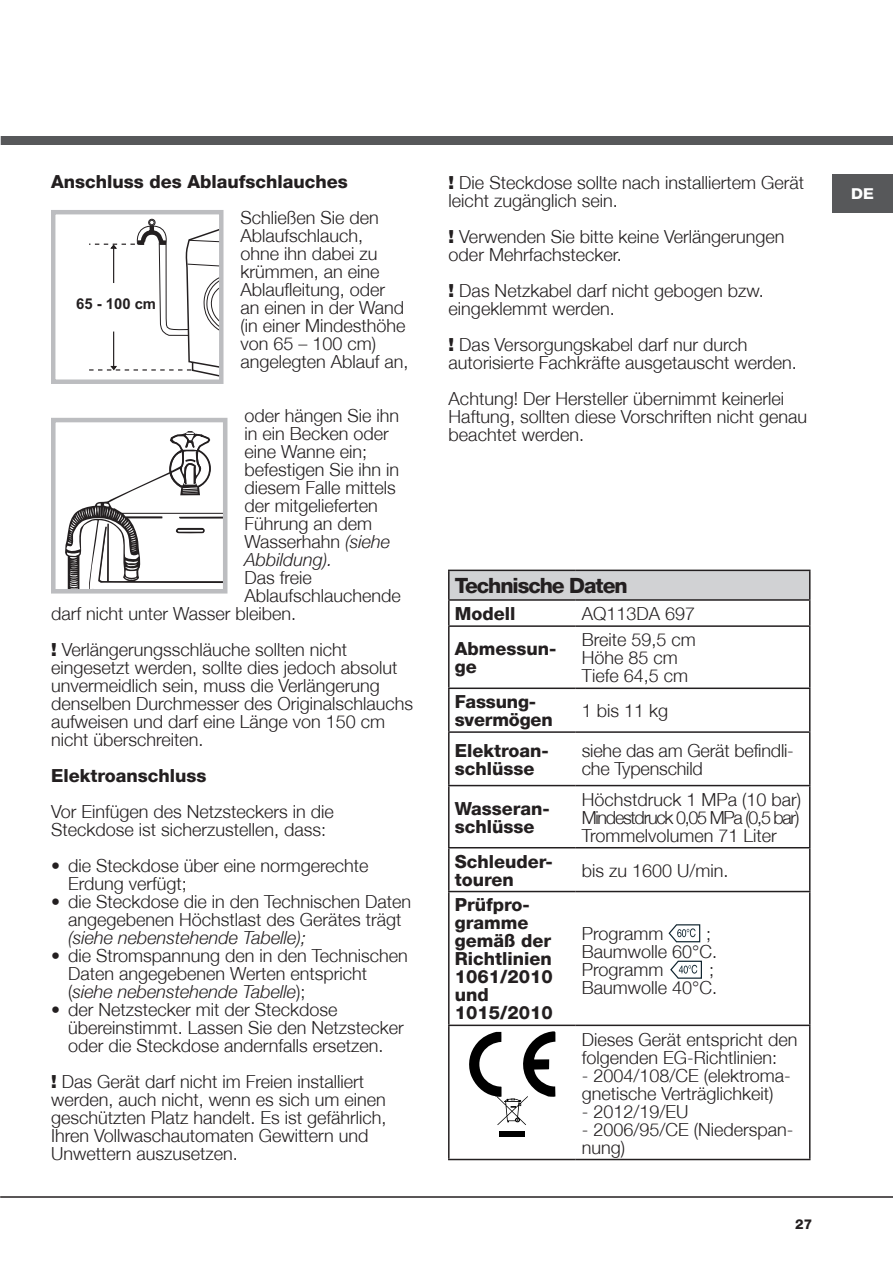
<style>
.page{position:relative;width:893px;height:1263px;background:#fff}
.page>*{position:absolute;margin:0;border:0;box-sizing:border-box;transform-origin:0 0}
.t1{font:800 21px "Helvetica Neue";letter-spacing:-.05em;color:#231f20}
.t2{font:300 18px/18px "Helvetica Neue";color:#231f20}
.t3{font:800 18px/18px "Helvetica Neue";color:#231f20}
.t4{font:italic 300 18px "Helvetica Neue";color:#231f20}
.t5{font:700 15px "Arial";color:#231f20}
.t6{font:800 15px "Helvetica Neue";color:#fff;scale:1.05 1}
.t7{font:800 13.5px "Helvetica Neue";color:#231f20}
.s1{font-style:italic}
.s2{font-weight:900}
</style>
<div class="page">
<div style="left:832px;top:174px;width:61px;height:38px;background:#57585a"></div>
<hr style="left:0;top:1196px;width:893px;height:2px;background:#231f20">
<div style="left:0;top:136px;width:893px;height:9px;background:#57585a"></div>
<div style="left:149px;top:219px;width:6px;height:7px;background:#494647;border-radius:50%"></div>
<div style="left:148px;top:219px;width:7px;height:7px;border:1px solid #231f20;border-radius:50%"></div>
<svg style="left:89px;top:220px;width:129px;height:157px"></svg>
<div style="left:51px;top:210px;width:172px;height:174px;border:4px solid #bcbdc0"></div>
<div style="left:51px;top:418px;width:176px;height:175px;border:5px solid #bcbdc0"></div>
<svg style="left:63px;top:431px;width:163px;height:160px"></svg>
<div style="left:449px;top:570px;width:361px;height:30px;background:#d1d2d4"></div>
<hr style="left:448px;top:570px;width:128px;height:1px;background:#231f20">
<hr style="left:448px;top:571px;width:2px;height:28px;background:#231f20">
<hr style="left:576px;top:570px;width:234px;height:1px;background:#231f20">
<hr style="left:576px;top:599px;width:234px;height:2px;background:#231f20">
<svg style="left:809px;top:571px;width:1px;height:54px"></svg>
<hr style="left:448px;top:599px;width:128px;height:2px;background:#231f20">
<hr style="left:448px;top:601px;width:2px;height:24px;background:#231f20">
<hr style="left:448px;top:625px;width:128px;height:2px;background:#231f20">
<hr style="left:448px;top:627px;width:2px;height:60px;background:#231f20">
<hr style="left:576px;top:625px;width:234px;height:2px;background:#231f20">
<hr style="left:809px;top:627px;width:1px;height:60px;background:#231f20">
<hr style="left:448px;top:687px;width:128px;height:2px;background:#231f20">
<hr style="left:448px;top:689px;width:2px;height:42px;background:#231f20">
<hr style="left:576px;top:687px;width:234px;height:2px;background:#231f20">
<hr style="left:809px;top:689px;width:1px;height:42px;background:#231f20">
<hr style="left:448px;top:731px;width:128px;height:2px;background:#231f20">
<hr style="left:448px;top:733px;width:2px;height:52px;background:#231f20">
<hr style="left:576px;top:731px;width:234px;height:2px;background:#231f20">
<hr style="left:809px;top:733px;width:1px;height:52px;background:#231f20">
<hr style="left:448px;top:785px;width:128px;height:1px;background:#231f20">
<hr style="left:448px;top:786px;width:2px;height:61px;background:#231f20">
<hr style="left:576px;top:785px;width:234px;height:1px;background:#231f20">
<hr style="left:809px;top:786px;width:1px;height:61px;background:#231f20">
<hr style="left:448px;top:847px;width:128px;height:1px;background:#231f20">
<hr style="left:448px;top:848px;width:2px;height:43px;background:#231f20">
<hr style="left:576px;top:847px;width:234px;height:1px;background:#231f20">
<hr style="left:809px;top:848px;width:1px;height:43px;background:#231f20">
<hr style="left:448px;top:891px;width:128px;height:1px;background:#231f20">
<hr style="left:448px;top:892px;width:2px;height:132px;background:#231f20">
<hr style="left:576px;top:891px;width:234px;height:1px;background:#231f20">
<hr style="left:809px;top:892px;width:1px;height:132px;background:#231f20">
<hr style="left:448px;top:1024px;width:128px;height:2px;background:#231f20">
<hr style="left:448px;top:1026px;width:2px;height:133px;background:#231f20">
<hr style="left:576px;top:1024px;width:234px;height:2px;background:#231f20">
<hr style="left:809px;top:1026px;width:1px;height:133px;background:#231f20">
<hr style="left:448px;top:1159px;width:128px;height:1px;background:#231f20">
<hr style="left:576px;top:1159px;width:234px;height:1px;background:#231f20">
<svg style="left:668px;top:924px;width:32px;height:18px"></svg>
<svg style="left:670px;top:961px;width:32px;height:18px"></svg>
<div style="left:499px;top:1131px;width:26px;height:6px;background:#000"></div>
<svg style="left:469px;top:1031px;width:86px;height:94px"></svg>
<p class="t3" style="left:51px;top:173px;width:298px">Anschluss des Ablaufschlauches</p>
<p class="t2" style="left:241px;top:208px;width:170px">Schließen Sie den<br>Ablaufschlauch,<br>ohne ihn dabei zu krümmen, an eine<br>Ablaufleitung, oder an einen in der Wand (in einer Mindesthöhe von 65 – 100 cm) angelegten Ablauf an,</p>
<p class="t2" style="left:244px;top:406px;width:156px">oder hängen Sie ihn in ein Becken oder eine Wanne ein; befestigen Sie ihn in diesem Falle mittels der mitgelieferten<br>Führung an dem<br>Wasserhahn <span class="s1">(siehe<br>Abbildung).</span></p>
<p class="t2" style="left:244px;top:568px;width:69px">Das freie</p>
<p class="t2" style="left:244px;top:586px;width:158px">Ablaufschlauchende</p>
<p class="t2" style="left:51px;top:604px;width:247px">darf nicht unter Wasser bleiben.</p>
<p class="t2" style="left:51px;top:640px;width:364px"><span class="s2">!</span> Verlängerungsschläuche sollten nicht eingesetzt werden, sollte dies jedoch absolut unvermeidlich sein, muss die Verlängerung denselben Durchmesser des Originalschlauchs aufweisen und darf eine Länge von 150 cm nicht überschreiten.</p>
<p class="t3" style="left:51px;top:767px;width:157px">Elektroanschluss</p>
<p class="t2" style="left:51px;top:802px;width:284px">Vor Einfügen des Netzsteckers in die<br>Steckdose ist sicherzustellen, dass:</p>
<p class="t2" style="left:68px;top:856px;width:302px;text-indent:-17px">• die Steckdose über eine normgerechte<br>Erdung verfügt;</p>
<p class="t2" style="left:51px;top:892px;width:362px;text-align:center">• die Steckdose die in den Technischen Daten angegebenen Höchstlast des Gerätes trägt</p>
<p class="t4" style="left:68px;top:927px;width:240px">(siehe nebenstehende Tabelle);</p>
<p class="t2" style="left:68px;top:946px;width:341px;text-indent:-17px">• die Stromspannung den in den Technischen<br>Daten angegebenen Werten entspricht (<span class="s1">siehe nebenstehende Tabelle</span>);</p>
<p class="t2" style="left:68px;top:1000px;width:337px;text-indent:-17px">• der Netzstecker mit der Steckdose übereinstimmt. Lassen Sie den Netzstecker oder die Steckdose andernfalls ersetzen.</p>
<p class="t2" style="left:51px;top:1072px;width:337px"><span class="s2">!</span> Das Gerät darf nicht im Freien installiert werden, auch nicht, wenn es sich um einen geschützten Platz handelt. Es ist gefährlich, Ihren Vollwaschautomaten Gewittern und Unwettern auszusetzen.</p>
<p class="t5" style="left:76px;top:293px;width:81px">65 - 100 cm</p>
<p class="t2" style="left:449px;top:173px;width:357px"><span class="s2">!</span> Die Steckdose sollte nach installiertem Gerät leicht zugänglich sein.</p>
<p class="t2" style="left:449px;top:227px;width:337px"><span class="s2">!</span> Verwenden Sie bitte keine Verlängerungen oder Mehrfachstecker.</p>
<p class="t2" style="left:449px;top:281px;width:317px"><span class="s2">!</span> Das Netzkabel darf nicht gebogen bzw. eingeklemmt werden.</p>
<p class="t2" style="left:449px;top:335px;width:350px"><span class="s2">!</span> Das Versorgungskabel darf nur durch autorisierte Fachkräfte ausgetauscht werden.</p>
<p class="t2" style="left:449px;top:389px;width:360px">Achtung! Der Hersteller übernimmt keinerlei<br>Haftung, sollten diese Vorschriften nicht genau beachtet werden.</p>
<p class="t1" style="left:455px;top:573px;width:174px">Technische Daten</p>
<p class="t3" style="left:455px;top:604px;width:62px">Modell</p>
<p class="t2" style="left:582px;top:604px;width:115px">AQ113DA 697</p>
<p class="t3" style="left:455px;top:640px;width:103px">Abmessun&shy;ge</p>
<p class="t2" style="left:582px;top:630px;width:116px">Breite 59,5 cm<br>Höhe 85 cm<br>Tiefe 64,5 cm</p>
<p class="t3" style="left:455px;top:693px;width:99px">Fassung&shy;svermögen</p>
<p class="t2" style="left:582px;top:701px;width:88px">1 bis 11 kg</p>
<p class="t3" style="left:455px;top:741px;width:95px">Elektroan&shy;schlüsse</p>
<p class="t2" style="left:582px;top:741px;width:214px">siehe das am Gerät befindli&shy;che Typenschild</p>
<p class="t3" style="left:455px;top:799px;width:97px">Wasseran&shy;schlüsse</p>
<p class="t2" style="left:582px;top:790px;width:221px;text-align:justify">Höchstdruck 1 MPa (10 bar)<br>Mindestdruck 0,05 MPa (0,5 bar)<br>Trommelvolumen 71 Liter</p>
<p class="t3" style="left:455px;top:852px;width:100px">Schleuder&shy;touren</p>
<p class="t2" style="left:582px;top:861px;width:148px">bis zu 1600 U/min.</p>
<p class="t3" style="left:455px;top:896px;width:100px">Prüfpro&shy;gramme gemäß der<br>Richtlinien<br>1061/2010 und<br>1015/2010</p>
<p class="t2" style="left:582px;top:924px;width:83px">Programm</p>
<p class="t2" style="left:582px;top:924px;width:137px;text-indent:125px">;<br>Baumwolle 60°C.<br>Programm</p>
<p class="t2" style="left:582px;top:960px;width:137px;text-align:right">;<br>Baumwolle 40°C.</p>
<p class="t2" style="left:582px;top:1030px;width:217px">Dieses Gerät entspricht den folgenden EG-Richtlinien:</p>
<p class="t2" style="left:582px;top:1066px;width:211px">- 2004/108/CE (elektroma&shy;gnetische Verträglichkeit)</p>
<p class="t2" style="left:582px;top:1102px;width:108px">- 2012/19/EU</p>
<p class="t2" style="left:582px;top:1120px;width:213px">- 2006/95/CE (Niederspan&shy;nung)</p>
<p class="t7" style="left:795px;top:1216px;width:19px">27</p>
<p class="t6" style="left:851px;top:184px;width:23px">DE</p>
</div>
